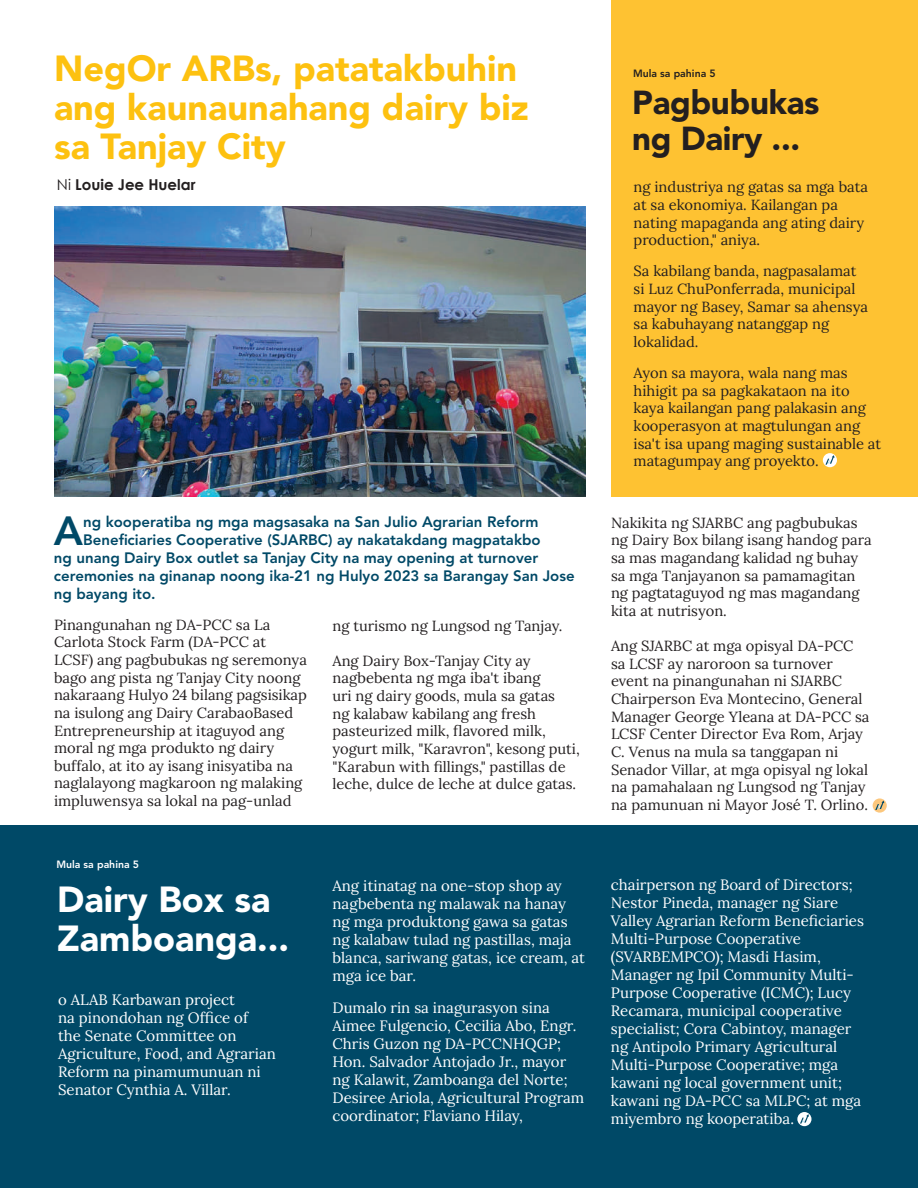
<style>
.page{position:relative;width:918px;height:1188px;background:#fff}
.page>*{position:absolute;margin:0;border:0;box-sizing:border-box;transform-origin:0 0}
.t1{font:800 40.35px "Avenir LT Std";color:#004967}
.t2{font:900 36px/39px "Avenir LT Std";color:#fdc110}
.t3{font:900 36px/39px "Avenir LT Std";color:#fff}
.t4{font:900 33px/36px "Avenir LT Std";letter-spacing:-.01em;color:#231f20}
.t5{font:15px/18px "Lora";color:#fff}
.t6{font:800 15px "Avenir LT Std";color:#004967}
.t7{font:700 15px "Century Gothic";color:#231f20}
.t8{font:14.7px/17.7px "Lora";color:#231f20}
.t9{font:800 10.5px "Avenir LT Std";color:#fff}
.t10{font:800 10.5px "Avenir LT Std";color:#231f20}
.s1{font-weight:400}
</style>
<div class="page">
<hr style="left:0;top:0;width:1px;height:1188px;background:#a5a6ab">
<div style="left:0;top:825px;width:918px;height:363px;background:#004967"></div>
<div style="left:611px;top:0;width:307px;height:496px;background:#fec232"></div>
<svg style="left:797px;top:1112px;width:15px;height:14px"></svg>
<svg style="left:800px;top:1114px;width:9px;height:10px"></svg>
<div style="left:823px;top:453px;width:14px;height:14px;background:#fff;border-radius:50%"></div>
<svg style="left:825px;top:455px;width:10px;height:10px"></svg>
<img style="left:54px;top:207px;width:532px;height:289px">
<svg style="left:873px;top:798px;width:14px;height:15px"></svg>
<svg style="left:875px;top:801px;width:9px;height:9px"></svg>
<h2 class="t2" style="left:54px;top:49px;width:476px">NegOr ARBs, patatakbuhin ang kaunaunahang dairy biz sa Tanjay City</h2>
<p class="t7" style="left:57px;top:173px;width:140px"><span class="s1">Ni</span> Louie Jee Huelar</p>
<h1 class="t1" style="left:54px;top:507px;width:31px">A</h1>
<p class="t6" style="left:83px;top:513px;width:457px">ng kooperatiba ng mga magsasaka na San Julio Agrarian Reform</p>
<p class="t6" style="left:83px;top:531px;width:459px">Beneficiaries Cooperative (SJARBC) ay nakatakdang magpatakbo</p>
<p class="t6" style="left:54px;top:549px;width:486px">ng unang Dairy Box outlet sa Tanjay City na may opening at turnover</p>
<p class="t6" style="left:54px;top:567px;width:522px">ceremonies na ginanap noong ika-21 ng Hulyo 2023 sa Barangay San Jose</p>
<p class="t6" style="left:54px;top:585px;width:103px">ng bayang ito.</p>
<p class="t8" style="left:54px;top:615px;width:255px">Pinangunahan ng DA-PCC sa La Carlota Stock Farm (DA-PCC at LCSF) ang pagbubukas ng seremonya bago ang pista ng Tanjay City noong nakaraang Hulyo 24 bilang pagsisikap na isulong ang Dairy CarabaoBased Entrepreneurship at itaguyod ang moral ng mga produkto ng dairy buffalo, at ito ay isang inisyatiba na naglalayong magkaroon ng malaking impluwensya sa lokal na pag-unlad</p>
<p class="t8" style="left:333px;top:615px;width:232px">ng turismo ng Lungsod ng Tanjay.</p>
<p class="t8" style="left:333px;top:651px;width:249px">Ang Dairy Box-Tanjay City ay nagbebenta ng mga iba't ibang<br>uri ng dairy goods, mula sa gatas<br>ng kalabaw kabilang ang fresh pasteurized milk, flavored milk, yogurt milk, "Karavron", kesong puti, "Karabun with fillings," pastillas de leche, dulce de leche at dulce gatas.</p>
<p class="t9" style="left:56px;top:858px;width:84px">Mula sa pahina 5</p>
<h2 class="t3" style="left:57px;top:880px;width:233px">Dairy Box sa<br>Zamboanga...</h2>
<p class="t5" style="left:58px;top:990px;width:219px">o ALAB Karbawan project<br>na pinondohan ng Office of<br>the Senate Committee on<br>Agriculture, Food, and Agrarian<br>Reform na pinamumunuan ni<br>Senator Cynthia A. Villar.</p>
<p class="t5" style="left:333px;top:876px;width:254px">Ang itinatag na one-stop shop ay nagbebenta ng malawak na hanay ng mga produktong gawa sa gatas ng kalabaw tulad ng pastillas, maja blanca, sariwang gatas, ice cream, at mga ice bar.</p>
<p class="t5" style="left:333px;top:997px;width:253px">Dumalo rin sa inagurasyon sina Aimee Fulgencio, Cecilia Abo, Engr.<br>Chris Guzon ng DA-PCCNHQGP; Hon. Salvador Antojado Jr., mayor ng Kalawit, Zamboanga del Norte; Desiree Ariola, Agricultural Program coordinator; Flaviano Hilay,</p>
<p class="t10" style="left:633px;top:67px;width:84px">Mula sa pahina 5</p>
<h3 class="t4" style="left:632px;top:84px;width:189px">Pagbubukas ng Dairy ...</h3>
<p class="t8" style="left:634px;top:177px;width:236px">ng industriya ng gatas sa mga bata at sa ekonomiya. Kailangan pa nating mapaganda ang ating dairy production," aniya.</p>
<p class="t8" style="left:634px;top:261px;width:236px">Sa kabilang banda, nagpasalamat si Luz ChuPonferrada, municipal mayor ng Basey, Samar sa ahensya sa kabuhayang natanggap ng lokalidad.</p>
<p class="t8" style="left:634px;top:363px;width:249px">Ayon sa mayora, wala nang mas hihigit pa sa pagkakataon na ito kaya kailangan pang palakasin ang kooperasyon at magtulungan ang isa't isa upang maging sustainable at matagumpay ang proyekto.</p>
<p class="t8" style="left:611px;top:513px;width:262px">Nakikita ng SJARBC ang pagbubukas ng Dairy Box bilang isang handog para sa mas magandang kalidad ng buhay sa mga Tanjayanon sa pamamagitan ng pagtataguyod ng mas magandang kita at nutrisyon.</p>
<p class="t8" style="left:611px;top:636px;width:260px">Ang SJARBC at mga opisyal DA-PCC sa LCSF ay naroroon sa turnover event na pinangunahan ni SJARBC Chairperson Eva Montecino, General Manager George Yleana at DA-PCC sa LCSF Center Director Eva Rom, Arjay C. Venus na mula sa tanggapan ni Senador Villar, at mga opisyal ng lokal na pamahalaan ng Lungsod ng Tanjay na pamunuan ni Mayor José T. Orlino.</p>
<p class="t5" style="left:611px;top:874px;width:255px">chairperson ng Board of Directors;<br>Nestor Pineda, manager ng Siare<br>Valley Agrarian Reform Beneficiaries<br>Multi-Purpose Cooperative (SVARBEMPCO); Masdi Hasim,<br>Manager ng Ipil Community Multi-<br>Purpose Cooperative (ICMC); Lucy<br>Recamara, municipal cooperative specialist; Cora Cabintoy, manager ng Antipolo Primary Agricultural<br>Multi-Purpose Cooperative; mga kawani ng local government unit; kawani ng DA-PCC sa MLPC; at mga miyembro ng kooperatiba.</p>
</div>
